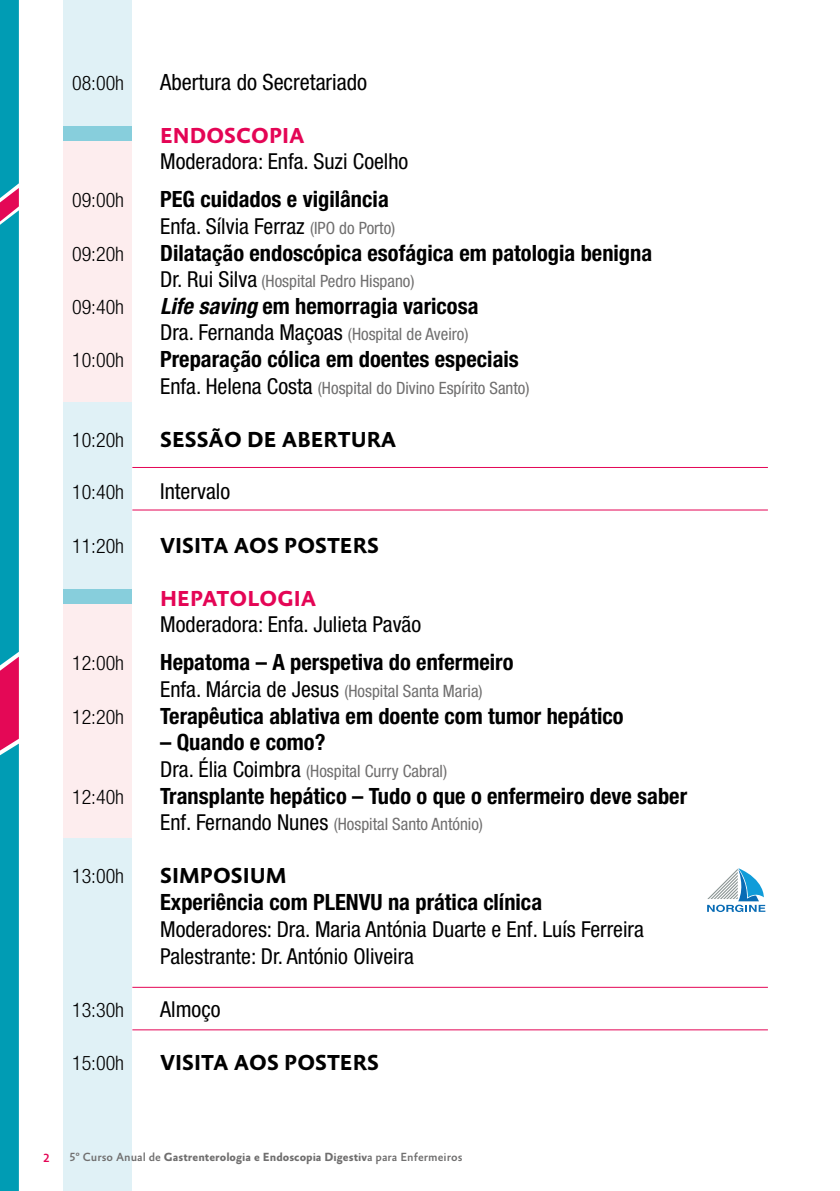
<style>
.page{position:relative;width:840px;height:1191px;background:#fff}
.page>*{position:absolute;margin:0;border:0;box-sizing:border-box;transform-origin:0 0}
.t1{font:700 condensed 22.4px "Helvetica Neue";color:#000}
.t2{font:condensed 22.4px "Helvetica Neue";color:#000}
.t3{font:condensed 22px/27px "Helvetica Neue";color:#000}
.t4{font:700 22px "Absara Sans TF";color:#000}
.t5{font:700 22px "Absara Sans TF";color:#e40555}
.t6{font:300 condensed 20px "Helvetica Neue";color:#000}
.t7{font:condensed 17px "Helvetica Neue";color:#706f6f}
.t8{font:700 12px "Absara Sans TF";color:#706f6f}
.t9{font:500 12px "Absara Sans TF";color:#e40555}
.s1{font-size:17px;color:#706f6f}
.s2{font-size:22px;color:#000}
.s3{font-style:italic}
.s4{font-weight:500}
</style>
<div class="page">
<div style="left:63px;top:0;width:69px;height:1191px;background:#e0f1f6"></div>
<div style="left:63px;top:141px;width:69px;height:260px;background:#fdedee"></div>
<div style="left:63px;top:604px;width:69px;height:234px;background:#fdedee"></div>
<div style="left:63px;top:589px;width:69px;height:15px;background:#87cedc"></div>
<div style="left:63px;top:126px;width:69px;height:15px;background:#87cedc"></div>
<svg style="left:0;top:0;width:19px;height:1191px;background:#1891ad"></svg>
<hr style="left:132px;top:467px;width:635px;height:1px;background:#e40555">
<hr style="left:132px;top:509px;width:635px;height:1px;background:#e40555">
<hr style="left:132px;top:986px;width:635px;height:1px;background:#e40555">
<hr style="left:132px;top:1029px;width:635px;height:1px;background:#e40555">
<svg style="left:707px;top:868px;width:58px;height:44px"></svg>
<p class="t6" style="left:72px;top:71px;width:54px">08:00h</p>
<p class="t2" style="left:160px;top:69px;width:208px">Abertura do Secretariado</p>
<p class="t5" style="left:160px;top:124px;width:146px">ENDOSCOPIA</p>
<p class="t3" style="left:160px;top:147px;width:249px">Moderadora: Enfa. Suzi Coelho</p>
<p class="t6" style="left:72px;top:189px;width:54px">09:00h</p>
<p class="t1" style="left:160px;top:186px;width:230px">PEG cuidados e vigilância</p>
<p class="t3" style="left:160px;top:212px;width:236px">Enfa. Sílvia Ferraz <span class="s1">(IPO do Porto)</span></p>
<p class="t6" style="left:72px;top:242px;width:54px">09:20h</p>
<p class="t1" style="left:160px;top:239px;width:493px">Dilatação endoscópica esofágica em patologia benigna</p>
<p class="t7" style="left:160px;top:271px;width:256px"><span class="s2">Dr. Rui Silva</span> (Hospital Pedro Hispano)</p>
<p class="t6" style="left:72px;top:295px;width:54px">09:40h</p>
<p class="t1" style="left:160px;top:292px;width:320px"><span class="s3">Life saving</span> em hemorragia varicosa</p>
<p class="t3" style="left:160px;top:319px;width:310px">Dra. Fernanda Maçoas <span class="s1">(Hospital de Aveiro)</span></p>
<p class="t6" style="left:72px;top:349px;width:54px">10:00h</p>
<p class="t1" style="left:160px;top:346px;width:360px">Preparação cólica em doentes especiais</p>
<p class="t7" style="left:160px;top:378px;width:370px"><span class="s2">Enfa. Helena Costa</span> (Hospital do Divino Espírito Santo)</p>
<p class="t6" style="left:72px;top:428px;width:54px">10:20h</p>
<p class="t4" style="left:160px;top:428px;width:237px">SESSÃO DE ABERTURA</p>
<p class="t6" style="left:72px;top:481px;width:54px">10:40h</p>
<p class="t3" style="left:160px;top:478px;width:72px">Intervalo</p>
<p class="t6" style="left:72px;top:534px;width:54px">11:20h</p>
<p class="t4" style="left:160px;top:534px;width:220px">VISITA AOS POSTERS</p>
<p class="t5" style="left:160px;top:587px;width:157px">HEPATOLOGIA</p>
<p class="t3" style="left:160px;top:610px;width:262px">Moderadora: Enfa. Julieta Pavão</p>
<p class="t6" style="left:72px;top:651px;width:54px">12:00h</p>
<p class="t1" style="left:160px;top:648px;width:354px">Hepatoma – A perspetiva do enfermeiro</p>
<p class="t7" style="left:160px;top:681px;width:324px"><span class="s2">Enfa. Márcia de Jesus</span> (Hospital Santa Maria)</p>
<p class="t6" style="left:72px;top:705px;width:54px">12:20h</p>
<p class="t1" style="left:160px;top:702px;width:464px">Terapêutica ablativa em doente com tumor hepático</p>
<p class="t1" style="left:160px;top:729px;width:167px">– Quando e como?</p>
<p class="t7" style="left:160px;top:761px;width:288px"><span class="s2">Dra. Élia Coimbra</span> (Hospital Curry Cabral)</p>
<p class="t6" style="left:72px;top:785px;width:54px">12:40h</p>
<p class="t1" style="left:160px;top:782px;width:528px">Transplante hepático – Tudo o que o enfermeiro deve saber</p>
<p class="t7" style="left:160px;top:814px;width:324px"><span class="s2">Enf. Fernando Nunes</span> (Hospital Santo António)</p>
<p class="t6" style="left:72px;top:864px;width:54px">13:00h</p>
<p class="t4" style="left:160px;top:864px;width:128px">SIMPOSIUM</p>
<p class="t1" style="left:160px;top:888px;width:383px">Experiência com PLENVU na prática clínica</p>
<p class="t3" style="left:160px;top:915px;width:485px">Moderadores: Dra. Maria Antónia Duarte e Enf. Luís Ferreira<br>Palestrante: Dr. António Oliveira</p>
<p class="t6" style="left:72px;top:998px;width:54px">13:30h</p>
<p class="t3" style="left:160px;top:995px;width:62px">Almoço</p>
<p class="t6" style="left:72px;top:1051px;width:54px">15:00h</p>
<p class="t4" style="left:160px;top:1050px;width:220px">VISITA AOS POSTERS</p>
<p class="t9" style="left:43px;top:1151px;width:8px">2</p>
<p class="t8" style="left:69px;top:1151px;width:394px"><span class="s4">5º Curso Anual de</span> Gastrenterologia e Endoscopia Digestiv<span class="s4">a para Enfermeiros</span></p>
</div>
